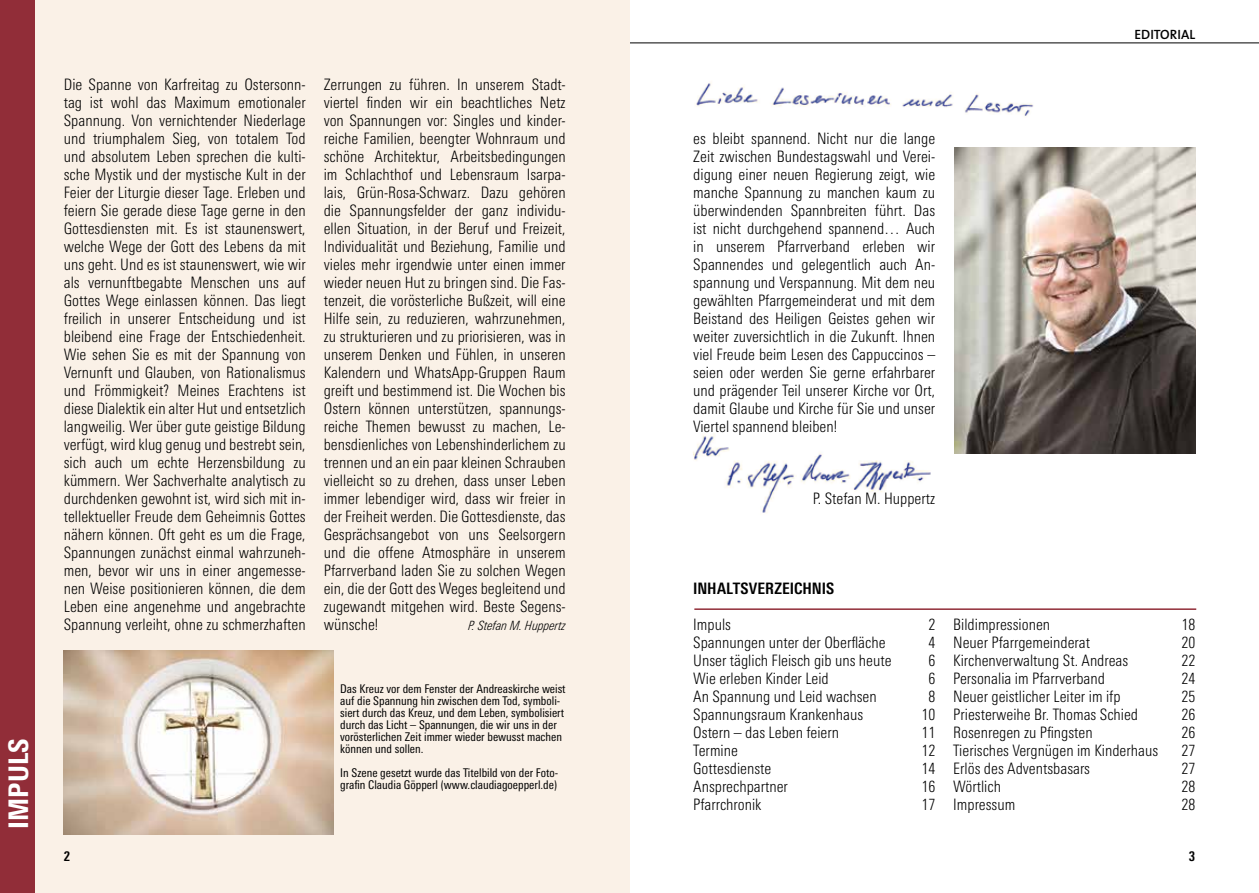
<style>
.page{position:relative;width:1259px;height:893px;background:#fff}
.page>*{position:absolute;margin:0;border:0;box-sizing:border-box;transform-origin:0 0}
.t1{font:800 condensed 27px "Linotype Univers";color:#fff}
.t2{font:300 condensed 15.75px/18px "Linotype Univers";color:#000;text-align:justify}
.t3{font:700 condensed 15.75px "Linotype Univers";color:#000}
.t4{font:600 13.5px "The Sans";color:#000}
.t5{font:700 condensed 13.5px "Linotype Univers";color:#000}
.t6{font:italic 300 condensed 12.75px "Linotype Univers";color:#000}
.t7{font:condensed 12px/12px "Linotype Univers";color:#000}
</style>
<div class="page">
<hr style="left:0;top:43px;width:1259px;height:1px;background:#000">
<img style="left:693px;top:433px;width:238px;height:80px">
<div style="left:0;top:0;width:629px;height:893px;background:#faf1e7"></div>
<div style="left:0;top:0;width:34px;height:893px;background:#912d38"></div>
<hr style="left:694px;top:608px;width:502px;height:2px;background:#912d38">
<img style="left:696px;top:82px;width:338px;height:35px">
<img style="left:955px;top:147px;width:240px;height:307px">
<img style="left:64px;top:650px;width:269px;height:185px">
<h1 class="t1" style="left:3px;top:828px;width:91px;rotate:-90deg">IMPULS</h1>
<p class="t2" style="left:64px;top:75px;width:243px">Die Spanne von Karfreitag zu Ostersonn&shy;tag ist wohl das Maximum emotionaler Spannung. Von vernichtender Niederlage und triumphalem Sieg, von totalem Tod und absolutem Leben sprechen die kulti&shy;sche Mystik und der mystische Kult in der Feier der Liturgie dieser Tage. Erleben und feiern Sie gerade diese Tage gerne in den Gottesdiensten mit. Es ist staunenswert, welche Wege der Gott des Lebens da mit uns geht. Und es ist staunenswert, wie wir als vernunftbegabte Menschen uns auf Gottes Wege einlassen können. Das liegt freilich in unserer Entscheidung und ist bleibend eine Frage der Entschiedenheit.<br>Wie sehen Sie es mit der Spannung von Vernunft und Glauben, von Rationalismus und Frömmigkeit? Meines Erachtens ist diese Dialektik ein alter Hut und entsetzlich langweilig. Wer über gute geistige Bildung verfügt, wird klug genug und bestrebt sein, sich auch um echte Herzensbildung zu kümmern. Wer Sachverhalte analytisch zu durchdenken gewohnt ist, wird sich mit in&shy;tellektueller Freude dem Geheimnis Gottes nähern können. Oft geht es um die Frage, Spannungen zunächst einmal wahrzuneh&shy;men, bevor wir uns in einer angemesse&shy;nen Weise positionieren können, die dem Leben eine angenehme und angebrachte Spannung verleiht, ohne zu schmerzhaften</p>
<p class="t2" style="left:324px;top:75px;width:243px">Zerrungen zu führen. In unserem Stadt&shy;viertel finden wir ein beachtliches Netz von Spannungen vor: Singles und kinder&shy;reiche Familien, beengter Wohnraum und schöne Architektur, Arbeitsbedingungen im Schlachthof und Lebensraum Isarpa&shy;lais, Grün-Rosa-Schwarz. Dazu gehören die Spannungsfelder der ganz individu&shy;ellen Situation, in der Beruf und Freizeit, Individualität und Beziehung, Familie und vieles mehr irgendwie unter einen immer wieder neuen Hut zu bringen sind. Die Fas&shy;tenzeit, die vorösterliche Bußzeit, will eine Hilfe sein, zu reduzieren, wahrzunehmen, zu strukturieren und zu priorisieren, was in unserem Denken und Fühlen, in unseren Kalendern und WhatsApp-Gruppen Raum greift und bestimmend ist. Die Wochen bis Ostern können unterstützen, spannungs&shy;reiche Themen bewusst zu machen, Le&shy;bensdienliches von Lebenshinderlichem zu trennen und an ein paar kleinen Schrauben vielleicht so zu drehen, dass unser Leben immer lebendiger wird, dass wir freier in der Freiheit werden. Die Gottesdienste, das Gesprächsangebot von uns Seelsorgern und die offene Atmosphäre in unserem Pfarrverband laden Sie zu solchen Wegen ein, die der Gott des Weges begleitend und zugewandt mitgehen wird. Beste Segens&shy;wünsche!</p>
<p class="t6" style="left:468px;top:618px;width:99px">P. Stefan M. Huppertz</p>
<p class="t5" style="left:64px;top:848px;width:8px">2</p>
<p class="t7" style="left:340px;top:683px;width:227px">Das Kreuz vor dem Fenster der Andreaskirche weist auf die Spannung hin zwischen dem Tod, symboli&shy;siert durch das Kreuz, und dem Leben, symbolisiert durch das Licht – Spannungen, die wir uns in der vorösterlichen Zeit immer wieder bewusst machen können und sollen.</p>
<p class="t7" style="left:340px;top:767px;width:219px">In Szene gesetzt wurde das Titelbild von der Foto&shy;grafin Claudia Göpperl (www.claudiagoepperl.de)</p>
<p class="t4" style="left:1134px;top:23px;width:62px">EDITORIAL</p>
<p class="t2" style="left:693px;top:129px;width:243px">es bleibt spannend. Nicht nur die lange Zeit zwischen Bundestagswahl und Verei&shy;digung einer neuen Regierung zeigt, wie manche Spannung zu manchen kaum zu überwindenden Spannbreiten führt. Das ist nicht durchgehend spannend… Auch in unserem Pfarrverband erleben wir Spannendes und gelegentlich auch An&shy;spannung und Verspannung. Mit dem neu gewählten Pfarrgemeinderat und mit dem Beistand des Heiligen Geistes gehen wir weiter zuversichtlich in die Zukunft. Ihnen viel Freude beim Lesen des Cappuccinos – seien oder werden Sie gerne erfahrbarer und prägender Teil unserer Kirche vor Ort, damit Glaube und Kirche für Sie und unser Viertel spannend bleiben!</p>
<p class="t2" style="left:813px;top:489px;width:124px">P. Stefan M. Huppertz</p>
<p class="t3" style="left:693px;top:579px;width:142px">INHALTSVERZEICHNIS</p>
<p class="t2" style="left:693px;top:615px;width:39px">Impuls</p>
<p class="t2" style="left:928px;top:615px;width:8px">2</p>
<p class="t2" style="left:693px;top:633px;width:194px">Spannungen unter der Oberfläche</p>
<p class="t2" style="left:928px;top:633px;width:8px">4</p>
<p class="t2" style="left:693px;top:651px;width:200px">Unser täglich Fleisch gib uns heute</p>
<p class="t2" style="left:928px;top:651px;width:8px">6</p>
<p class="t2" style="left:693px;top:669px;width:137px">Wie erleben Kinder Leid</p>
<p class="t2" style="left:928px;top:669px;width:8px">6</p>
<p class="t2" style="left:693px;top:687px;width:185px">An Spannung und Leid wachsen</p>
<p class="t2" style="left:928px;top:687px;width:8px">8</p>
<p class="t2" style="left:693px;top:705px;width:171px">Spannungsraum Krankenhaus</p>
<p class="t2" style="left:921px;top:705px;width:15px">10</p>
<p class="t2" style="left:693px;top:723px;width:147px">Ostern – das Leben feiern</p>
<p class="t2" style="left:921px;top:723px;width:15px">11</p>
<p class="t2" style="left:693px;top:741px;width:46px">Termine</p>
<p class="t2" style="left:921px;top:741px;width:15px">12</p>
<p class="t2" style="left:693px;top:759px;width:80px">Gottesdienste</p>
<p class="t2" style="left:921px;top:759px;width:15px">14</p>
<p class="t2" style="left:693px;top:777px;width:96px">Ansprechpartner</p>
<p class="t2" style="left:921px;top:777px;width:15px">16</p>
<p class="t2" style="left:693px;top:795px;width:70px">Pfarrchronik</p>
<p class="t2" style="left:921px;top:795px;width:15px">17</p>
<p class="t2" style="left:953px;top:615px;width:98px">Bildimpressionen</p>
<p class="t2" style="left:1181px;top:615px;width:15px">18</p>
<p class="t2" style="left:953px;top:633px;width:138px">Neuer Pfarrgemeinderat</p>
<p class="t2" style="left:1181px;top:633px;width:15px">20</p>
<p class="t2" style="left:953px;top:651px;width:177px">Kirchenverwaltung St. Andreas</p>
<p class="t2" style="left:1181px;top:651px;width:15px">22</p>
<p class="t2" style="left:953px;top:669px;width:153px">Personalia im Pfarrverband</p>
<p class="t2" style="left:1181px;top:669px;width:15px">24</p>
<p class="t2" style="left:953px;top:687px;width:169px">Neuer geistlicher Leiter im ifp</p>
<p class="t2" style="left:1181px;top:687px;width:15px">25</p>
<p class="t2" style="left:953px;top:705px;width:186px">Priesterweihe Br. Thomas Schied</p>
<p class="t2" style="left:1181px;top:705px;width:15px">26</p>
<p class="t2" style="left:953px;top:723px;width:141px">Rosenregen zu Pfingsten</p>
<p class="t2" style="left:1181px;top:723px;width:15px">26</p>
<p class="t2" style="left:953px;top:741px;width:206px">Tierisches Vergnügen im Kinderhaus</p>
<p class="t2" style="left:1181px;top:741px;width:15px">27</p>
<p class="t2" style="left:953px;top:759px;width:138px">Erlös des Adventsbasars</p>
<p class="t2" style="left:1181px;top:759px;width:15px">27</p>
<p class="t2" style="left:953px;top:777px;width:49px">Wörtlich</p>
<p class="t2" style="left:1181px;top:777px;width:15px">28</p>
<p class="t2" style="left:953px;top:795px;width:64px">Impressum</p>
<p class="t2" style="left:1181px;top:795px;width:15px">28</p>
<p class="t5" style="left:1188px;top:848px;width:8px">3</p>
</div>
